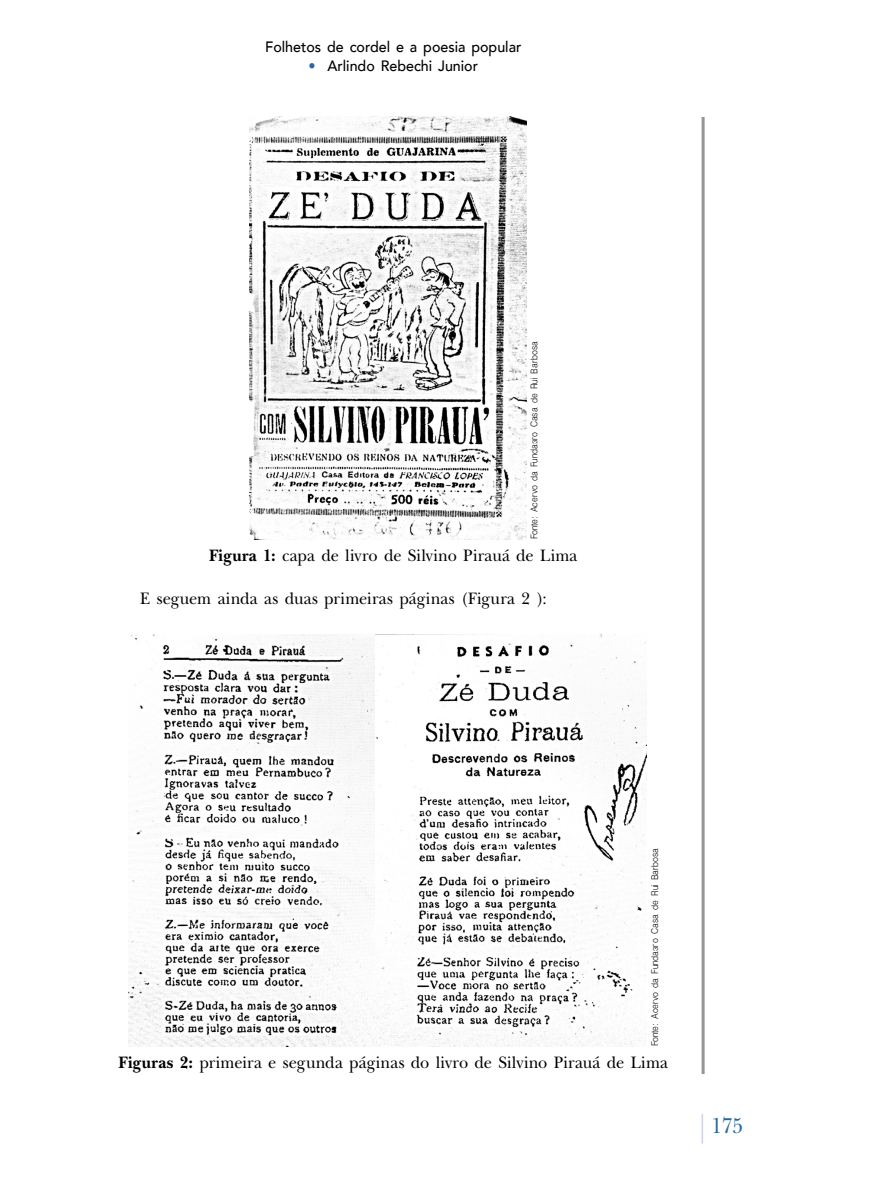
<style>
.page{position:relative;width:893px;height:1191px;background:#fff}
.page>*{position:absolute;margin:0;border:0;box-sizing:border-box;transform-origin:0 0}
.t1{font:22.5px "New Baskerville Std";color:#28679e;scale:.9 1}
.t2{font:17.25px "New Baskerville Std";letter-spacing:.01em;color:#000;scale:.95 1}
.t3{font:500 15px "Avenir";color:#000;scale:.95 1}
.t4{font:10.5px "Helvetica Light";color:#000;scale:.9 1}
.s1{color:#28679e}
.s2{font-weight:700}
</style>
<div class="page">
<hr style="left:702px;top:117px;width:3px;height:957px;background:#939598">
<hr style="left:702px;top:1113px;width:1px;height:30px;background:#ced3e4">
<img style="left:249px;top:117px;width:277px;height:422px">
<img style="left:129px;top:634px;width:518px;height:412px">
<p class="t3" style="left:265px;top:33px;width:271px">Folhetos de cordel e a poesia popular</p>
<p class="t3" style="left:309px;top:53px;width:180px"><span class="s1">•</span> Arlindo Rebechi Junior</p>
<p class="t4" style="left:529px;top:539px;width:222px;rotate:-90deg">Fonte: Acervo da Fundação Casa de Rui Barbosa</p>
<p class="t2" style="left:209px;top:545px;width:389px"><span class="s2">Figura 1:</span> capa de livro de Silvino Pirauá de Lima</p>
<p class="t2" style="left:140px;top:588px;width:429px">E seguem ainda as duas primeiras páginas (Figura 2 ):</p>
<p class="t4" style="left:650px;top:1046px;width:222px;rotate:-90deg">Fonte: Acervo da Fundação Casa de Rui Barbosa</p>
<p class="t2" style="left:119px;top:1052px;width:580px"><span class="s2">Figuras 2:</span> primeira e segunda páginas do livro de Silvino Pirauá de Lima</p>
<h1 class="t1" style="left:711px;top:1113px;width:37px">175</h1>
</div>
